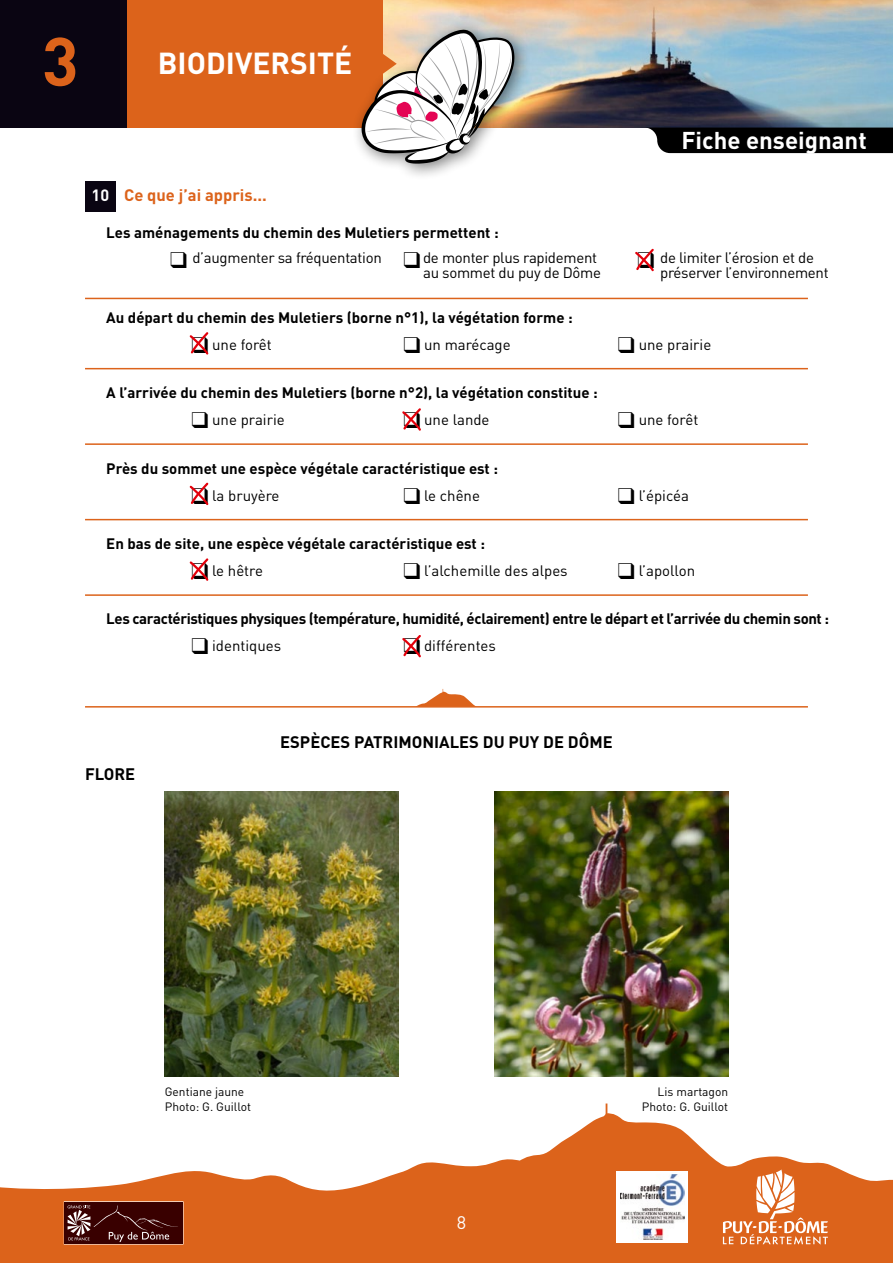
<style>
.page{position:relative;width:893px;height:1263px;background:#fff}
.page>*{position:absolute;margin:0;border:0;box-sizing:border-box;transform-origin:0 0}
.t1{font:700 67.5px "DIN";color:#dc631b}
.t2{font:700 30px "DIN";color:#fff}
.t3{font:700 24px "DIN";color:#fff}
.t4{font:18px "DIN";color:#fff}
.t5{font:700 16.5px "DIN";color:#000}
.t6{font:700 16.5px "DIN";color:#dc631b}
.t7{font:700 15px "DIN";color:#000}
.t8{font:15px/15px "DIN";letter-spacing:-.02em;color:#000}
.t9{font:15px "DIN";color:#000}
.t10{font:700 15px "DIN";letter-spacing:-.025em;color:#000}
.t11{font:12px/15px "DIN";color:#000}
.s1{font-size:16.2px;color:#fff}
</style>
<div class="page">
<img style="left:383px;top:0;width:510px;height:128px">
<svg style="left:0;top:1103px;width:893px;height:160px;fill:#dc631b"></svg>
<div style="left:0;top:0;width:128px;height:128px;background:#0a0512"></div>
<div style="left:128px;top:0;width:255px;height:128px;background:#dc631b"></div>
<div style="left:648px;top:128px;width:245px;height:25px;background:#000"></div>
<svg style="left:64px;top:1201px;width:120px;height:43px"></svg>
<div style="left:85px;top:181px;width:31px;height:30px;background:#0a0512"></div>
<hr style="left:85px;top:368px;width:723px;height:1px;background:#dc631b">
<hr style="left:85px;top:298px;width:723px;height:1px;background:#dc631b">
<hr style="left:85px;top:443px;width:723px;height:2px;background:#dc631b">
<hr style="left:85px;top:519px;width:723px;height:1px;background:#dc631b">
<hr style="left:85px;top:594px;width:723px;height:2px;background:#dc631b">
<svg style="left:417px;top:689px;width:58px;height:17px"></svg>
<hr style="left:85px;top:706px;width:723px;height:1px;background:#dc631b">
<img style="left:165px;top:791px;width:234px;height:285px">
<img style="left:494px;top:791px;width:234px;height:285px">
<svg style="left:189px;top:332px;width:20px;height:23px"></svg>
<svg style="left:402px;top:408px;width:19px;height:23px"></svg>
<svg style="left:189px;top:482px;width:20px;height:24px"></svg>
<svg style="left:189px;top:558px;width:20px;height:23px"></svg>
<svg style="left:402px;top:635px;width:19px;height:23px"></svg>
<div style="left:351px;top:19px;width:180px;height:161px;background:#000;opacity:.5"></div>
<svg style="left:357px;top:29px;width:157px;height:135px"></svg>
<div style="left:617px;top:1171px;width:71px;height:72px;background:#fff"></div>
<img style="left:620px;top:1175px;width:65px;height:65px">
<svg style="left:723px;top:1169px;width:105px;height:76px"></svg>
<svg style="left:635px;top:248px;width:19px;height:24px"></svg>
<h1 class="t1" style="left:42px;top:17px;width:38px">3</h1>
<h2 class="t2" style="left:158px;top:43px;width:37px">BIODIVERSIT</h2>
<h2 class="t2" style="left:334px;top:43px;width:20px">é</h2>
<p class="t6" style="left:92px;top:184px;width:177px"><span class="s1">10</span> Ce que j’ai appris...</p>
<p class="t7" style="left:106px;top:223px;width:394px">Les aménagements du chemin des M uletiers permettent :</p>
<h3 class="t3" style="left:681px;top:124px;width:187px">Fiche enseignant</h3>
<p class="t8" style="left:192px;top:250px;width:191px">d’augmenter sa fréquentation</p>
<p class="t8" style="left:423px;top:250px;width:180px">de monter plus rapidement au sommet du puy de Dôme</p>
<p class="t8" style="left:660px;top:250px;width:170px">de limiter l’érosion et de préserver l’environnement</p>
<p class="t7" style="left:106px;top:308px;width:468px">Au départ du chemin des M uletiers (borne n°1), la végétation forme :</p>
<p class="t9" style="left:191px;top:335px;width:82px">❑ une forêt</p>
<p class="t9" style="left:403px;top:335px;width:109px">❑ un marécage</p>
<p class="t9" style="left:618px;top:335px;width:95px">❑ une prairie</p>
<p class="t7" style="left:106px;top:383px;width:493px">A l’arrivée du chemin des M uletiers (borne n°2), la végétation constitue :</p>
<p class="t9" style="left:191px;top:410px;width:95px">❑ une prairie</p>
<p class="t9" style="left:403px;top:410px;width:88px">❑ une lande</p>
<p class="t9" style="left:618px;top:410px;width:82px">❑ une forêt</p>
<p class="t7" style="left:106px;top:458px;width:393px">Près du sommet une espèce végétale caractéristique est :</p>
<p class="t9" style="left:191px;top:486px;width:90px">❑ la bruyère</p>
<p class="t8" style="left:403px;top:487px;width:78px">❑ le chêne</p>
<p class="t8" style="left:618px;top:487px;width:73px">❑ l’épicéa</p>
<p class="t7" style="left:106px;top:533px;width:380px">En bas de site, une espèce végétale caractéristique est :</p>
<p class="t8" style="left:191px;top:563px;width:73px">❑ le hêtre</p>
<p class="t9" style="left:403px;top:561px;width:166px">❑ l’alchemille des alpes</p>
<p class="t9" style="left:618px;top:561px;width:79px">❑ l’apollon</p>
<p class="t10" style="left:106px;top:609px;width:724px">Les caractéristiques physiques (température, humidité, éclairement) entre le départ et l’arrivée du chemin sont :</p>
<p class="t9" style="left:191px;top:636px;width:91px">❑ identiques</p>
<p class="t9" style="left:403px;top:636px;width:94px">❑ différentes</p>
<p class="t5" style="left:85px;top:763px;width:52px">Flore</p>
<p class="t5" style="left:280px;top:731px;width:334px">Espèces patrimoniales du puy de Dôme</p>
<p class="t11" style="left:165px;top:1084px;width:88px">Gentiane jaune<br>Photo: G. Guillot</p>
<p class="t11" style="left:642px;top:1084px;width:88px;text-align:right">Lis martagon<br>Photo: G. Guillot</p>
<p class="t4" style="left:457px;top:1211px;width:11px">8</p>
</div>
